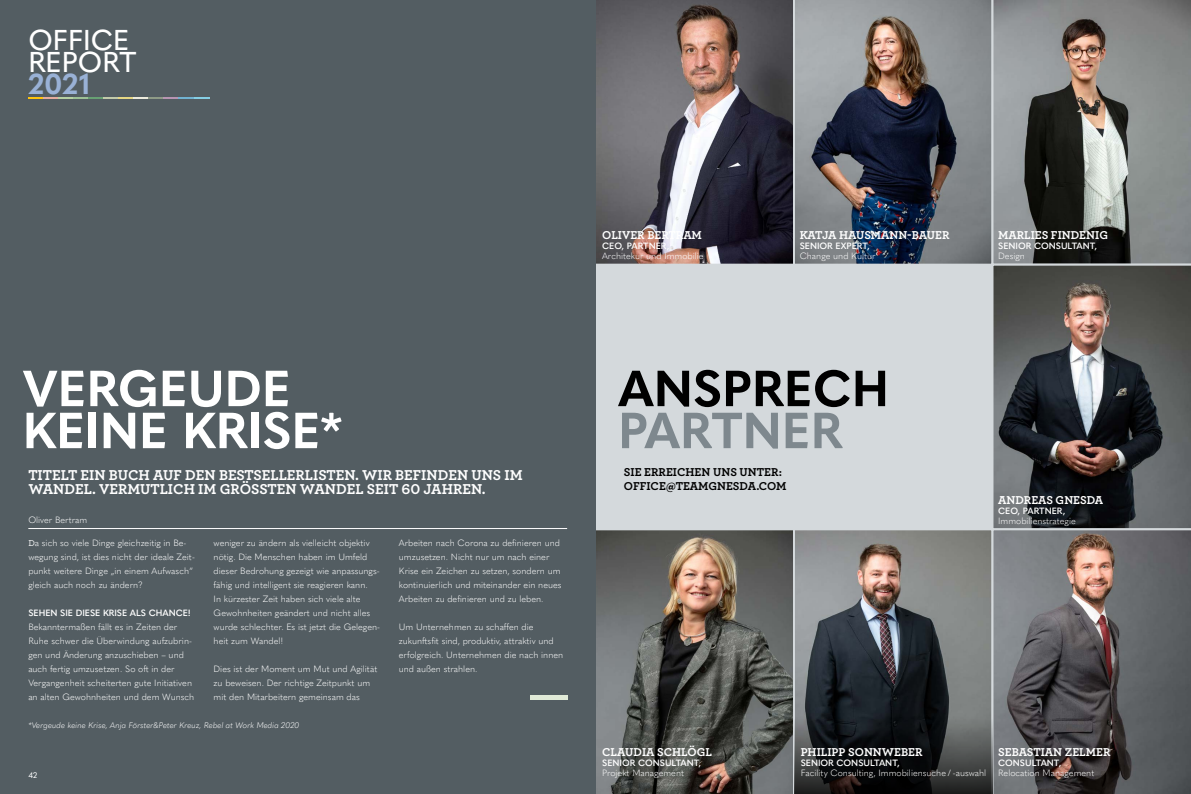
<style>
.page{position:relative;width:1191px;height:794px;background:#fff}
.page>*{position:absolute;margin:0;border:0;box-sizing:border-box;transform-origin:0 0}
.t1{font:700 50px/42px "Quasimoda";color:#fff}
.t2{font:700 50px "Quasimoda";color:#000}
.t3{font:700 50px "Quasimoda";color:#7e888e}
.t4{font:500 28.4px/22.3px "Quasimoda";color:#fff}
.t5{font:700 28.4px "Quasimoda";color:#99b1d6}
.t6{font:700 15px/14px "Archer";color:#fff}
.t7{font:700 12px "Archer";color:#fff}
.t8{font:700 12px/14px "Archer";color:#000}
.t9{font:300 9px/14px "Quasimoda";color:#fff}
.t10{font:600 9px "Quasimoda";color:#fff}
.t11{font:italic 300 8px "Quasimoda";color:#fff}
.t12{font:8px "Quasimoda";color:#fff}
.s1{font-family:"Archer";font-weight:500}
</style>
<div class="page">
<div style="left:595px;top:0;width:596px;height:794px;background:#d4d9dc"></div>
<svg style="left:595px;top:0;width:198px;height:266px"></svg>
<svg style="left:595px;top:528px;width:198px;height:266px"></svg>
<svg style="left:795px;top:530px;width:196px;height:187px"></svg>
<div style="left:0;top:0;width:595px;height:794px;background:#535d62"></div>
<img style="left:795px;top:0;width:196px;height:264px">
<svg style="left:991px;top:0;width:200px;height:264px"></svg>
<svg style="left:993px;top:265px;width:198px;height:263px"></svg>
<svg style="left:991px;top:528px;width:200px;height:266px"></svg>
<svg style="left:794px;top:717px;width:198px;height:77px"></svg>
<svg style="left:28px;top:97px;width:181px;height:2px"></svg>
<hr style="left:28px;top:528px;width:539px;height:1px;background:#fff">
<div style="left:530px;top:695px;width:37px;height:5px;background:#e0ead7"></div>
<h2 class="t4" style="left:28px;top:27px;width:110px">OFFICE<br>REPORT</h2>
<h2 class="t5" style="left:28px;top:62px;width:63px">2021</h2>
<h3 class="t7" style="left:602px;top:225px;width:101px">OLIVER BERTRAM</h3>
<p class="t10" style="left:602px;top:239px;width:69px">CEO, PARTNER,</p>
<p class="t9" style="left:602px;top:248px;width:103px">Architekur und Immobilie</p>
<h3 class="t7" style="left:799px;top:225px;width:151px">KATJA HAUSMANN-BAUER</h3>
<p class="t10" style="left:799px;top:239px;width:72px">SENIOR EXPERT,</p>
<p class="t9" style="left:799px;top:248px;width:77px">Change und Kultur</p>
<h3 class="t7" style="left:998px;top:225px;width:111px">MARLIES FINDENIG</h3>
<p class="t10" style="left:998px;top:239px;width:100px">SENIOR CONSULTANT,</p>
<p class="t9" style="left:998px;top:248px;width:28px">Design</p>
<h1 class="t1" style="left:23px;top:364px;width:321px">VERGEUDE<br>KEINE KRISE*</h1>
<h3 class="t6" style="left:28px;top:466px;width:496px">TITELT EIN BUCH AUF DEN BESTSELLERLISTEN. WIR BEFINDEN UNS IM<br>WANDEL. VERMUTLICH IM GRÖSSTEN WANDEL SEIT 60 JAHREN.</h3>
<p class="t9" style="left:28px;top:512px;width:60px">Oliver Bertram</p>
<p class="t9" style="left:28px;top:535px;width:168px"><span class="s1">D</span>a sich so viele Dinge gleichzeitig in Be&shy;wegung sind, ist dies nicht der ideale Zeit&shy;punkt weitere Dinge „in einem Aufwasch“ gleich auch noch zu ändern?</p>
<p class="t10" style="left:28px;top:606px;width:164px">SEHEN SIE DIESE KRISE ALS CHANCE!</p>
<p class="t9" style="left:28px;top:619px;width:167px">Bekanntermaßen fällt es in Zeiten der Ruhe schwer die Überwindung aufzubrin&shy;gen und Änderung anzuschieben – und auch fertig umzusetzen. So oft in der Vergangenheit scheiterten gute Initiativen an alten Gewohnheiten und dem Wunsch</p>
<p class="t9" style="left:214px;top:535px;width:168px">weniger zu ändern als vielleicht objektiv nötig. Die Menschen haben im Umfeld dieser Bedrohung gezeigt wie anpassungs&shy;fähig und intelligent sie reagieren kann.<br>In kürzester Zeit haben sich viele alte Gewohnheiten geändert und nicht alles wurde schlechter. Es ist jetzt die Gelegen&shy;heit zum Wandel!</p>
<p class="t9" style="left:214px;top:661px;width:165px">Dies ist der Moment um Mut und Agilität zu beweisen. Der richtige Zeitpunkt um mit den Mitarbeitern gemeinsam das</p>
<p class="t11" style="left:28px;top:719px;width:273px">*Vergeude keine Krise, Anja Förster&amp;Peter Kreuz, Rebel at Work Media 2020</p>
<p class="t12" style="left:28px;top:769px;width:10px">42</p>
<p class="t9" style="left:399px;top:535px;width:164px">Arbeiten nach Corona zu definieren und umzusetzen. Nicht nur um nach einer Krise ein Zeichen zu setzen, sondern um kontinuierlich und miteinander ein neues Arbeiten zu definieren und zu leben.</p>
<p class="t9" style="left:399px;top:619px;width:166px">Um Unternehmen zu schaffen die zukunftsfit sind, produktiv, attraktiv und erfolgreich. Unternehmen die nach innen und außen strahlen.</p>
<h1 class="t2" style="left:618px;top:350px;width:272px">ANSPRECH</h1>
<h1 class="t3" style="left:618px;top:392px;width:226px">PARTNER</h1>
<h3 class="t8" style="left:624px;top:464px;width:164px">SIE ERREICHEN UNS UNTER:<br>OFFICE@TEAMGNESDA.COM</h3>
<h3 class="t7" style="left:998px;top:490px;width:107px">ANDREAS GNESDA</h3>
<p class="t10" style="left:998px;top:503px;width:69px">CEO, PARTNER,</p>
<p class="t9" style="left:998px;top:513px;width:79px">Immobilienstrategie</p>
<h3 class="t7" style="left:602px;top:743px;width:111px">CLAUDIA SCHLÖGL</h3>
<p class="t10" style="left:602px;top:756px;width:100px">SENIOR CONSULTANT,</p>
<p class="t9" style="left:602px;top:765px;width:83px">Projekt Management</p>
<h3 class="t7" style="left:800px;top:743px;width:123px">PHILIPP SONNWEBER</h3>
<p class="t10" style="left:800px;top:756px;width:100px">SENIOR CONSULTANT,</p>
<p class="t9" style="left:800px;top:765px;width:187px">Facility Consulting, Immobiliensuche / -auswahl</p>
<h3 class="t7" style="left:998px;top:743px;width:114px">SEBASTIAN ZELMER</h3>
<p class="t10" style="left:998px;top:756px;width:65px">CONSULTANT,</p>
<p class="t9" style="left:998px;top:765px;width:98px">Relocation Management</p>
</div>
